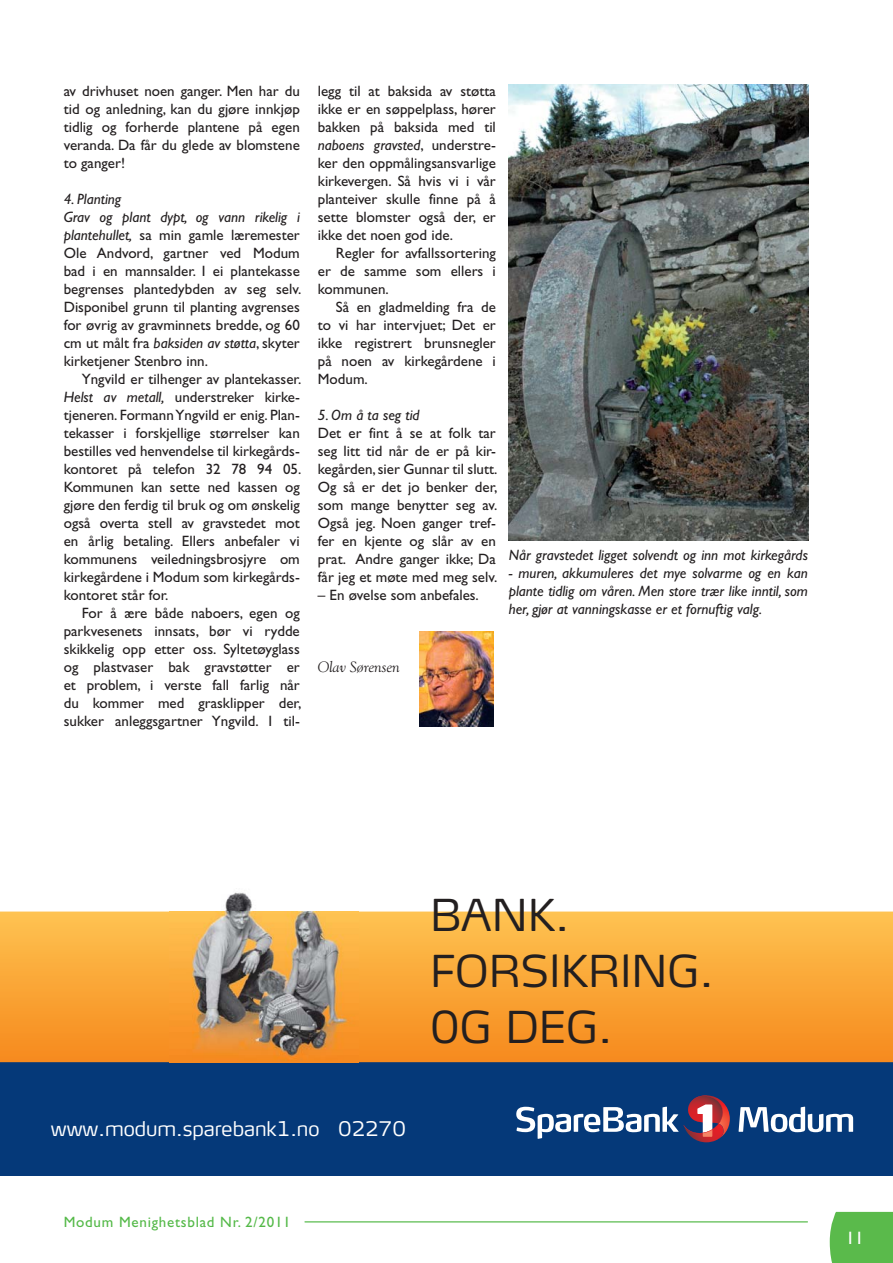
<style>
.page{position:relative;width:893px;height:1263px;background:#fff}
.page>*{position:absolute;margin:0;border:0;box-sizing:border-box;transform-origin:0 0}
.t1{font:300 43.5px/55.9px "Max TF";color:#231f20}
.t2{font:300 19.95px "Max TF";color:#fff}
.t3{font:18px "Gill Sans";color:#fff}
.t4{font:15px/18px "Gill Sans";color:#231f20;text-align:justify}
.t5{font:italic 15px/18px "Gill Sans";color:#231f20;text-align:justify}
.t6{font:15px "Gill Sans";letter-spacing:.05em;color:#54b948}
.t7{font:italic 15px "Goudy Old Style BT";color:#231f20}
.s1{font-style:italic}
</style>
<div class="page">
<div style="left:830px;top:1212px;width:63px;height:51px;background:#5aba4b"></div>
<hr style="left:304px;top:1221px;width:504px;height:1px;background:#54b948">
<div style="left:0;top:1062px;width:893px;height:114px;background:#053979"></div>
<svg style="left:738px;top:1107px;width:115px;height:25px"></svg>
<svg style="left:516px;top:1095px;width:214px;height:47px"></svg>
<svg style="left:0;top:912px;width:893px;height:150px;background:#faa636"></svg>
<img style="left:170px;top:892px;width:188px;height:170px">
<img style="left:509px;top:84px;width:299px;height:456px">
<img style="left:420px;top:632px;width:73px;height:94px">
<p class="t4" style="left:64px;top:84px;width:238px">av drivhuset noen ganger. Men har du tid og anledning, kan du gjøre innkjøp tidlig og forherde plantene på egen veranda. Da får du glede av blomstene to ganger!</p>
<p class="t4" style="left:64px;top:192px;width:239px;text-align:left"><span class="s1">4. Planting<br>Grav og plant dypt, og vann rikelig i plantehullet,</span> sa min gamle læremester Ole Andvord, gartner ved Modum bad i en mannsalder. I ei plantekasse begrenses plantedybden av seg selv.<br>Disponibel grunn til planting avgrenses for øvrig av gravminnets bredde, og 60 cm ut målt fra <span class="s1">baksiden av støtta</span>, skyter kirketjener Stenbro inn.</p>
<p class="t4" style="left:64px;top:372px;width:239px;text-indent:18px">Yngvild er tilhenger av plantekasser.<br><span class="s1">Helst av metall,</span> understreker kirke&shy;tjeneren. Formann Yngvild er enig. Plan&shy;tekasser i forskjellige størrelser kan bestilles ved henvendelse til kirkegårds&shy;kontoret på telefon 32 78 94 05.<br>Kommunen kan sette ned kassen og gjøre den ferdig til bruk og om ønskelig også overta stell av gravstedet mot en årlig betaling. Ellers anbefaler vi kommunens veiledningsbrosjyre om kirkegårdene i Modum som kirkegårds&shy;kontoret står for.</p>
<p class="t4" style="left:64px;top:606px;width:239px;text-indent:18px">For å ære både naboers, egen og parkvesenets innsats, bør vi rydde skikkelig opp etter oss. Syltetøyglass og plastvaser bak gravstøtter er et problem, i verste fall farlig når du kommer med grasklipper der, sukker anleggsgartner Yngvild. I til-</p>
<p class="t4" style="left:318px;top:84px;width:180px">legg til at baksida av støtta ikke er en søppelplass, hører bakken på baksida med til <span class="s1">naboens gravsted</span>, understre&shy;ker den oppmålingsansvarlige kirkevergen. Så hvis vi i vår planteiver skulle finne på å sette blomster også der, er ikke det noen god ide.</p>
<p class="t4" style="left:318px;top:246px;width:180px;text-indent:18px">Regler for avfallssortering er de samme som ellers i kommunen.</p>
<p class="t4" style="left:318px;top:300px;width:180px;text-indent:18px">Så en gladmelding fra de to vi har intervjuet; Det er ikke registrert brunsnegler på noen av kirkegårdene i Modum.</p>
<p class="t5" style="left:318px;top:408px;width:103px">5. Om å ta seg tid</p>
<p class="t4" style="left:318px;top:426px;width:181px">Det er fint å se at folk tar seg litt tid når de er på kir&shy;kegården, sier Gunnar til slutt.<br>Og så er det jo benker der, som mange benytter seg av.<br>Også jeg. Noen ganger tref&shy;fer en kjente og slår av en prat. Andre ganger ikke; Da får jeg et møte med meg selv.</p>
<p class="t4" style="left:318px;top:588px;width:163px">– En øvelse som anbefales.</p>
<p class="t5" style="left:509px;top:548px;width:301px">Når gravstedet ligget solvendt og inn mot kirkegårds</p>
<p class="t5" style="left:509px;top:566px;width:301px">- muren, akkumuleres det mye solvarme og en kan plante tidlig om våren. Men store trær like inntil, som her, gjør at vanningskasse er et fornuftig valg.</p>
<p class="t7" style="left:318px;top:660px;width:83px">Olav Sørensen</p>
<h1 class="t1" style="left:430px;top:888px;width:285px">BANK.<br>FORSIKRING.<br>0G DEG.</h1>
<h2 class="t2" style="left:51px;top:1117px;width:357px">www.modum.sparebank1.no 02270</h2>
<p class="t6" style="left:64px;top:1216px;width:229px">Modum Menighetsblad Nr. 2/2011</p>
<p class="t3" style="left:846px;top:1231px;width:19px">11</p>
</div>
